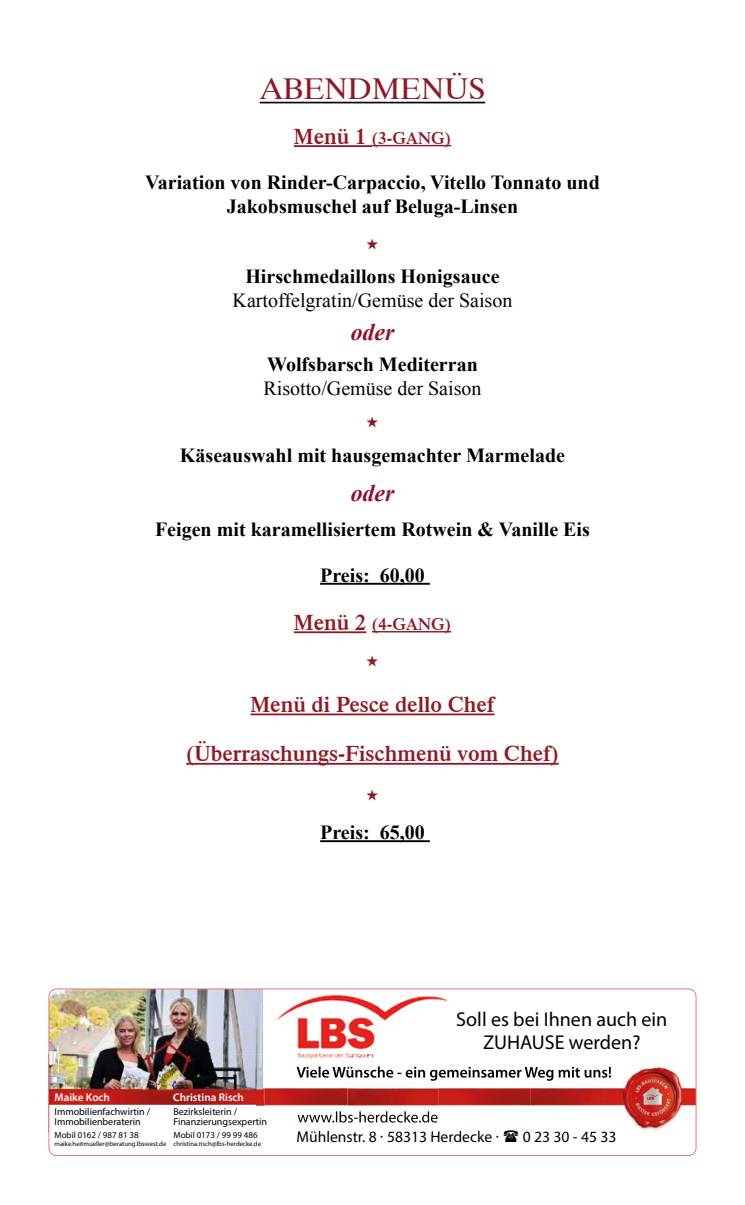
<style>
.page{position:relative;width:745px;height:1205px;background:#fff}
.page>*{position:absolute;margin:0;border:0;box-sizing:border-box;transform-origin:0 0}
.t1{font:30px "Dutch 801 BT";color:#911823}
.t2{font:italic 700 23.75px "Times New Roman";color:#910f26}
.t3{font:600 22.5px/49.4px "Dutch 801 BT";color:#911823;text-align:center}
.t4{font:700 20px/24px "Times New Roman";color:#000;text-align:center}
.t5{font:20px "Times New Roman";color:#000}
.t6{font:20px/23.4px "Myriad Pro";color:#000;text-align:center}
.t7{font:600 17.5px "Dutch 801 BT";color:#911823}
.t8{font:15.62px "Myriad Pro";color:#000}
.t9{font:600 11.12px "Myriad Pro";color:#fff}
.t10{font:10px/10px "Myriad Pro";color:#000}
.t11{font:8.88px "Myriad Pro";color:#000}
.t12{font:6.62px "Myriad Pro";color:#000}
.s1{font-size:22.5px}
</style>
<div class="page">
<hr style="left:259px;top:102px;width:226px;height:1px;background:#000">
<hr style="left:294px;top:145px;width:78px;height:2px;background:#911823">
<hr style="left:372px;top:145px;width:79px;height:1px;background:#911823">
<hr style="left:320px;top:583px;width:109px;height:2px;background:#000">
<hr style="left:294px;top:631px;width:72px;height:2px;background:#911823">
<hr style="left:372px;top:631px;width:79px;height:1px;background:#911823">
<hr style="left:250px;top:713px;width:244px;height:2px;background:#911823">
<hr style="left:186px;top:763px;width:372px;height:2px;background:#911823">
<hr style="left:320px;top:840px;width:109px;height:2px;background:#000">
<img style="left:49px;top:988px;width:646px;height:168px">
<img style="left:50px;top:1101px;width:206px;height:32px">
<img style="left:50px;top:1054px;width:206px;height:47px">
<img style="left:49px;top:1054px;width:1px;height:79px">
<img style="left:256px;top:1054px;width:8px;height:79px">
<svg style="left:503px;top:1130px;width:27px;height:12px"></svg>
<h1 class="t1" style="left:259px;top:70px;width:227px">ABENDMENÜS</h1>
<p class="t7" style="left:294px;top:127px;width:159px"><span class="s1">Menü 1</span> (3-GANG)</p>
<p class="t4" style="left:145px;top:170px;width:456px">Variation von Rinder-Carpaccio, Vitello Tonnato und<br>Jakobsmuschel auf Beluga-Linsen</p>
<p class="t4" style="left:245px;top:264px;width:255px">Hirschmedaillons Honigsauce</p>
<p class="t5" style="left:232px;top:287px;width:281px">Kartoffelgratin/Gemüse der Saison</p>
<p class="t2" style="left:350px;top:315px;width:45px">oder</p>
<p class="t4" style="left:267px;top:351px;width:212px">Wolfsbarsch Mediterran</p>
<p class="t5" style="left:263px;top:374px;width:219px">Risotto/Gemüse der Saison</p>
<p class="t4" style="left:180px;top:443px;width:386px">Käseauswahl mit hausgemachter Marmelade</p>
<p class="t2" style="left:350px;top:476px;width:45px">oder</p>
<p class="t4" style="left:155px;top:516px;width:436px">Feigen mit karamellisiertem Rotwein &amp; Vanille Eis</p>
<p class="t4" style="left:320px;top:562px;width:106px">Preis: 60,00</p>
<p class="t7" style="left:294px;top:613px;width:159px"><span class="s1">Menü 2</span> (4-GANG)</p>
<p class="t3" style="left:186px;top:679px;width:373px">Menü di Pesce dello Chef (Überraschungs-Fischmenü vom Chef)</p>
<p class="t4" style="left:320px;top:820px;width:106px">Preis: 65,00</p>
<p class="t9" style="left:54px;top:1090px;width:57px">Maike Koch</p>
<p class="t9" style="left:173px;top:1090px;width:72px">Christina Risch</p>
<p class="t10" style="left:54px;top:1106px;width:97px">Immobilienfachwirtin /<br>Immobilienberaterin</p>
<p class="t11" style="left:54px;top:1130px;width:86px">Mobil 0162 / 987 81 38</p>
<p class="t12" style="left:54px;top:1140px;width:113px">maike.heitmueller@beratung.lbswest.de</p>
<p class="t10" style="left:173px;top:1106px;width:95px">Bezirksleiterin /<br>Finanzierungsexpertin</p>
<p class="t11" style="left:173px;top:1130px;width:86px">Mobil 0173 / 99 99 486</p>
<p class="t12" style="left:173px;top:1140px;width:89px">christina.risch@lbs-herdecke.de</p>
<p class="t6" style="left:456px;top:1007px;width:212px">Soll es bei Ihnen auch ein<br>ZUHAUSE werden?</p>
<p class="t8" style="left:296px;top:1127px;width:204px">Mühlenstr. 8 · 58313 Herdecke ·</p>
<p class="t8" style="left:522px;top:1127px;width:95px">0 23 30 - 45 33</p>
</div>
